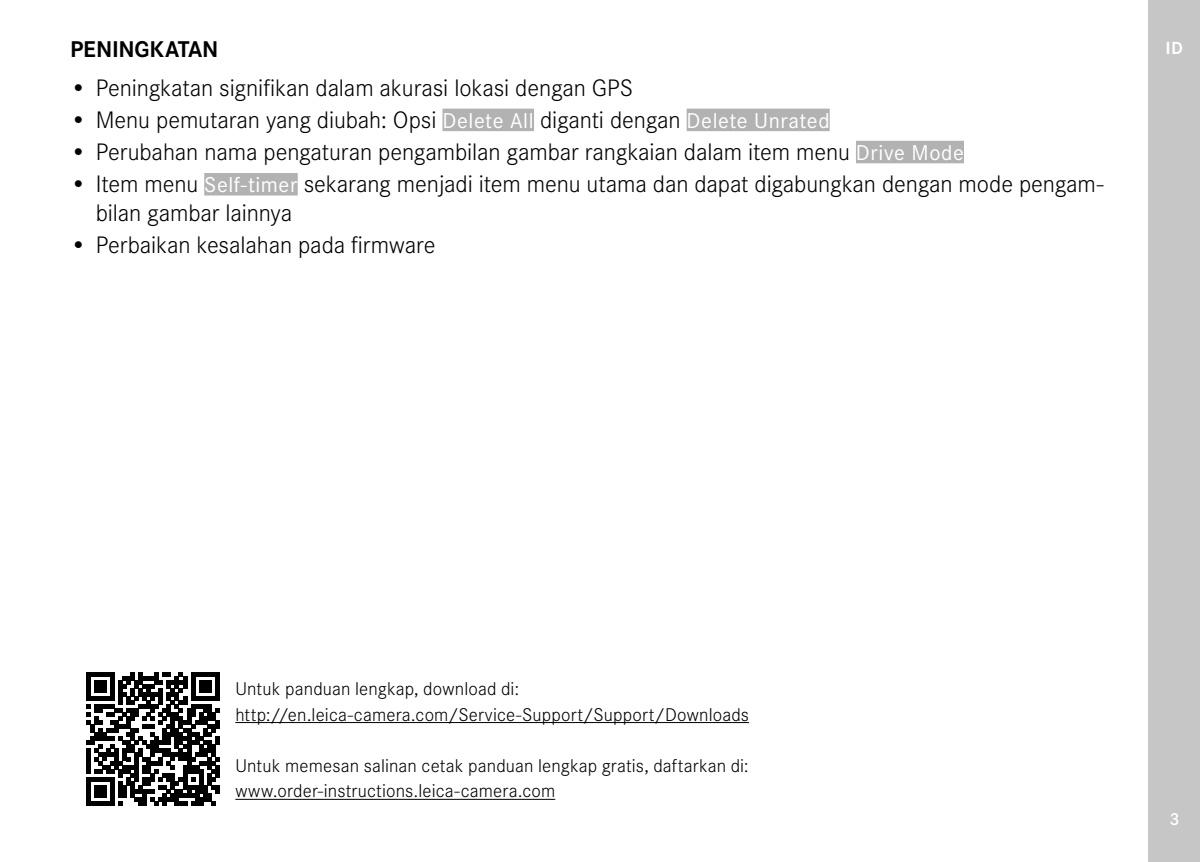
<style>
.page{position:relative;width:1200px;height:862px;background:#fff}
.page>*{position:absolute;margin:0;border:0;box-sizing:border-box;transform-origin:0 0}
.t1{font:300 24.75px/29px "Corporate S";letter-spacing:-.005em;color:#000}
.Heading____Heading_01{font:700 23.62px "Corporate S";letter-spacing:-.01em;color:#000}
.Text____Body_Text{font:300 19.12px "Corporate S";letter-spacing:.005em;color:#000}
.t2{font:700 18.22px "Corporate S";color:#fff}
.t3{font:600 18px "Corporate S";color:#fff}
.s1{font-weight:400;font-size:22.28px;color:#fff}
</style>
<div class="page">
<div style="left:1148px;top:0;width:51px;height:861px;background:#c6c6c6"></div>
<div style="left:442px;top:108px;width:92px;height:23px;background:#b3b2b2"></div>
<div style="left:686px;top:108px;width:143px;height:23px;background:#b3b2b2"></div>
<div style="left:855px;top:141px;width:108px;height:22px;background:#b3b2b2"></div>
<div style="left:204px;top:173px;width:94px;height:22px;background:#b3b2b2"></div>
<hr style="left:235px;top:721px;width:513px;height:1px;background:#000">
<hr style="left:235px;top:798px;width:320px;height:1px;background:#000">
<svg style="left:86px;top:672px;width:133px;height:132px"></svg>
<p class="Heading____Heading_01" style="left:70px;top:30px;width:150px">PENINGKATAN</p>
<p class="t1" style="left:70px;top:71px;width:564px">• Peningkatan signifikan dalam akurasi lokasi dengan GPS</p>
<p class="t1" style="left:70px;top:103px;width:760px">• Menu pemutaran yang diubah: Opsi <span class="s1">Delete All</span> diganti dengan <span class="s1">Delete Unrated</span></p>
<p class="t1" style="left:70px;top:136px;width:895px">• Perubahan nama pengaturan pengambilan gambar rangkaian dalam item menu <span class="s1">Drive Mode</span></p>
<p class="t1" style="left:96px;top:168px;width:1009px;text-indent:-26px">• Item menu <span class="s1">Self-timer</span> sekarang menjadi item menu utama dan dapat digabungkan dengan mode pengam&shy;bilan gambar lainnya</p>
<p class="t1" style="left:70px;top:229px;width:366px">• Perbaikan kesalahan pada firmware</p>
<p class="t2" style="left:1165px;top:34px;width:19px">ID</p>
<p class="Text____Body_Text" style="left:235px;top:675px;width:285px">Untuk panduan lengkap, download di:</p>
<p class="Text____Body_Text" style="left:235px;top:700px;width:515px">http://en.leica-camera.com/Service-Support/Support/Downloads</p>
<p class="Text____Body_Text" style="left:235px;top:751px;width:515px">Untuk memesan salinan cetak panduan lengkap gratis, daftarkan di:</p>
<p class="Text____Body_Text" style="left:235px;top:777px;width:321px">www.order-instructions.leica-camera.com</p>
<p class="t3" style="left:1168px;top:805px;width:11px">3</p>
</div>
